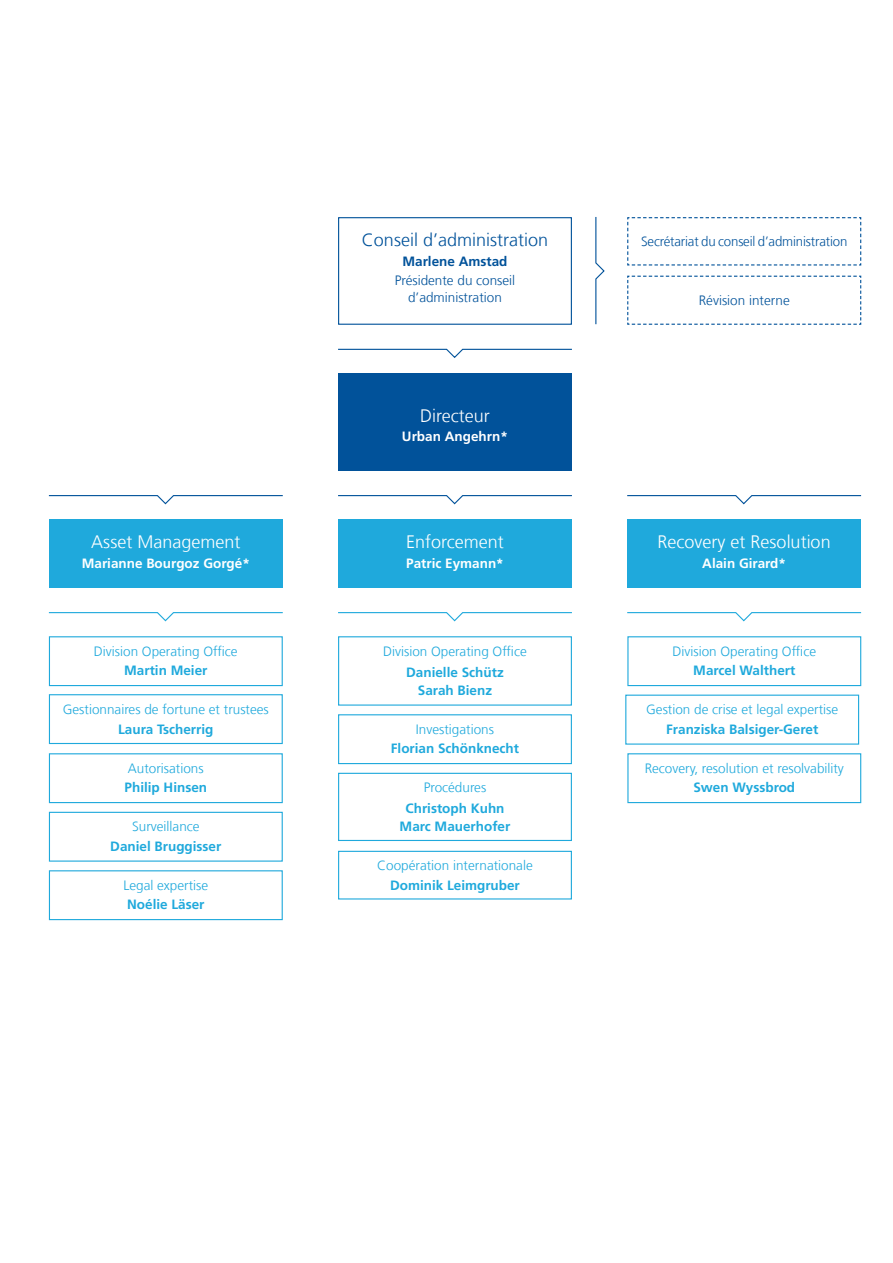
<style>
.page{position:relative;width:893px;height:1263px;background:#fff}
.page>*{position:absolute;margin:0;border:0;box-sizing:border-box;transform-origin:0 0}
.t1{font:300 18px "Frutiger LT Com";color:#fff}
.t2{font:300 18px "Frutiger LT Com";color:#01529a}
.t3{font:300 13.5px "Frutiger LT Com";color:#1fa9dc}
.t4{font:700 13.5px/18px "Frutiger LT Com";color:#1fa9dc;text-align:center}
.t5{font:300 13.5px/16.5px "Frutiger LT Com";color:#01529a;text-align:center}
.t6{font:700 13.5px "Frutiger LT Com";color:#fff}
.t7{font:700 13.5px "Frutiger LT Com";color:#01529a}
</style>
<div class="page">
<div style="left:338px;top:217px;width:234px;height:108px;border:1px solid #01529a"></div>
<svg style="left:627px;top:217px;width:235px;height:49px"></svg>
<svg style="left:627px;top:275px;width:235px;height:50px"></svg>
<div style="left:338px;top:373px;width:234px;height:97px;background:#01529a"></div>
<div style="left:338px;top:519px;width:234px;height:68px;background:#1fa9dc"></div>
<div style="left:627px;top:519px;width:234px;height:68px;background:#1fa9dc"></div>
<div style="left:49px;top:519px;width:234px;height:68px;background:#1fa9dc"></div>
<svg style="left:595px;top:217px;width:10px;height:108px"></svg>
<svg style="left:338px;top:348px;width:234px;height:10px"></svg>
<svg style="left:338px;top:495px;width:234px;height:10px"></svg>
<svg style="left:338px;top:612px;width:234px;height:10px"></svg>
<svg style="left:627px;top:495px;width:235px;height:10px"></svg>
<svg style="left:627px;top:612px;width:235px;height:10px"></svg>
<svg style="left:48px;top:495px;width:235px;height:10px"></svg>
<svg style="left:48px;top:612px;width:235px;height:10px"></svg>
<div style="left:49px;top:636px;width:234px;height:50px;border:1px solid #1fa9dc"></div>
<div style="left:338px;top:636px;width:234px;height:70px;border:1px solid #1fa9dc"></div>
<div style="left:627px;top:636px;width:234px;height:50px;border:1px solid #1fa9dc"></div>
<div style="left:49px;top:753px;width:234px;height:50px;border:1px solid #1fa9dc"></div>
<div style="left:338px;top:714px;width:234px;height:50px;border:1px solid #1fa9dc"></div>
<div style="left:627px;top:753px;width:234px;height:50px;border:1px solid #1fa9dc"></div>
<div style="left:49px;top:812px;width:234px;height:50px;border:1px solid #1fa9dc"></div>
<div style="left:338px;top:773px;width:234px;height:68px;border:1px solid #1fa9dc"></div>
<div style="left:49px;top:870px;width:234px;height:50px;border:1px solid #1fa9dc"></div>
<div style="left:338px;top:851px;width:234px;height:48px;border:1px solid #1fa9dc"></div>
<div style="left:49px;top:694px;width:234px;height:50px;border:1px solid #1fa9dc"></div>
<div style="left:625px;top:695px;width:234px;height:50px;border:1px solid #1fa9dc"></div>
<h1 class="t1" style="left:91px;top:532px;width:151px">Asset Management</h1>
<p class="t6" style="left:82px;top:555px;width:170px">Marianne Bourgoz Gorgé*</p>
<p class="t3" style="left:94px;top:643px;width:145px">Division Operating Office</p>
<p class="t4" style="left:124px;top:662px;width:85px">Martin Meier</p>
<p class="t3" style="left:63px;top:702px;width:208px">Gestionnaires de fortune et trustees</p>
<p class="t4" style="left:118px;top:720px;width:97px">Laura Tscherrig</p>
<p class="t3" style="left:128px;top:760px;width:77px">Autorisations</p>
<p class="t4" style="left:125px;top:779px;width:84px">Philip Hinsen</p>
<p class="t3" style="left:132px;top:819px;width:69px">Surveillance</p>
<p class="t4" style="left:110px;top:837px;width:113px">Daniel Bruggisser</p>
<p class="t3" style="left:123px;top:877px;width:86px">Legal expertise</p>
<p class="t4" style="left:127px;top:896px;width:79px">Noélie Läser</p>
<h1 class="t2" style="left:362px;top:229px;width:188px">Conseil d’administration</h1>
<p class="t7" style="left:402px;top:253px;width:107px">Marlene Amstad</p>
<p class="t5" style="left:395px;top:272px;width:122px">Présidente du conseil d’administration</p>
<h1 class="t1" style="left:420px;top:405px;width:71px">Directeur</h1>
<p class="t6" style="left:402px;top:429px;width:108px">Urban Angehrn*</p>
<h1 class="t1" style="left:406px;top:532px;width:99px">Enforcement</h1>
<p class="t6" style="left:406px;top:555px;width:99px">Patric Eymann*</p>
<p class="t3" style="left:383px;top:643px;width:145px">Division Operating Office</p>
<p class="t4" style="left:406px;top:663px;width:99px">Danielle Schütz<br>Sarah Bienz</p>
<p class="t3" style="left:416px;top:721px;width:80px">Investigations</p>
<p class="t4" style="left:391px;top:740px;width:130px">Florian Schönknecht</p>
<p class="t3" style="left:424px;top:780px;width:64px">Procédures</p>
<p class="t4" style="left:400px;top:800px;width:112px">Christoph Kuhn<br>Marc Mauerhofer</p>
<p class="t3" style="left:377px;top:858px;width:157px">Coopération internationale</p>
<p class="t4" style="left:390px;top:876px;width:131px">Dominik Leimgruber</p>
<p class="t5" style="left:641px;top:233px;width:208px">Secrétariat du conseil d’administration</p>
<p class="t5" style="left:699px;top:292px;width:93px">Révision interne</p>
<h1 class="t1" style="left:658px;top:532px;width:175px">Recovery et Resolution</h1>
<p class="t6" style="left:702px;top:555px;width:85px">Alain Girard*</p>
<p class="t3" style="left:672px;top:643px;width:145px">Division Operating Office</p>
<p class="t4" style="left:693px;top:662px;width:104px">Marcel Walthert</p>
<p class="t3" style="left:646px;top:702px;width:193px">Gestion de crise et legal expertise</p>
<p class="t4" style="left:666px;top:720px;width:154px">Franziska Balsiger-Geret</p>
<p class="t3" style="left:645px;top:760px;width:201px">Recovery, resolution et resolvability</p>
<p class="t4" style="left:693px;top:779px;width:103px">Swen Wyssbrod</p>
</div>
